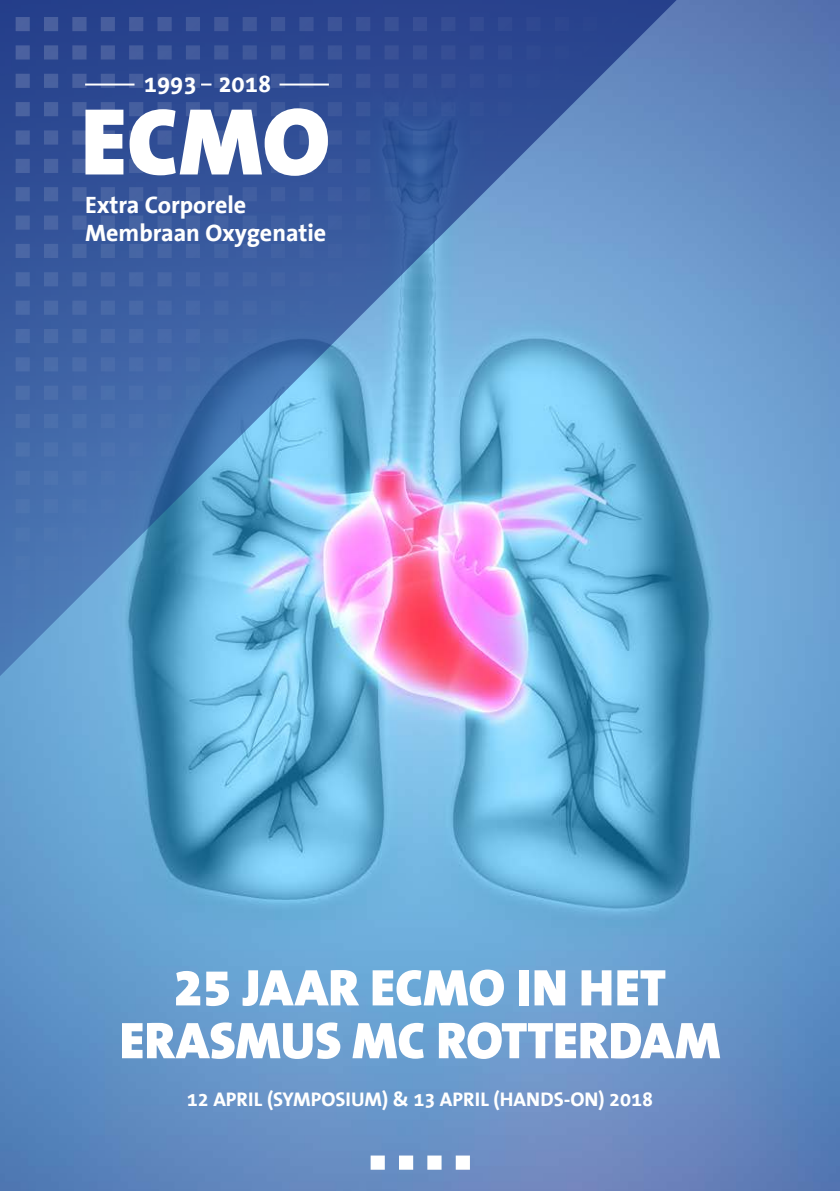
<style>
.page{position:relative;width:840px;height:1191px;background:#fff}
.page>*{position:absolute;margin:0;border:0;box-sizing:border-box;transform-origin:0 0}
.t1{font:900 52px/52.8px "The Sans B9";color:#fff;text-align:center}
.t2{font:700 24px "The Sans Office";color:#fff}
.t3{font:700 24px "The Serif Office";color:#fff}
.t4{font:700 20px "The Sans Office";color:#fff}
</style>
<div class="page">
<img style="left:0;top:0;width:839px;height:1191px">
<svg style="left:0;top:0;width:693px;height:676px;background:#3f65a4"></svg>
<svg style="left:16px;top:17px;width:660px;height:659px;background:#6287be"></svg>
<svg style="left:85px;top:108px;width:243px;height:68px"></svg>
<hr style="left:85px;top:84px;width:49px;height:2px;background:#fff">
<hr style="left:279px;top:84px;width:50px;height:2px;background:#fff">
<svg style="left:201px;top:84px;width:10px;height:2px"></svg>
<svg style="left:370px;top:1155px;width:99px;height:14px"></svg>
<p class="t3" style="left:144px;top:70px;width:129px">1993 2018</p>
<p class="t2" style="left:85px;top:192px;width:162px">Extra Corporele</p>
<p class="t2" style="left:85px;top:221px;width:242px">Membraan Oxygenatie</p>
<p class="t1" style="left:119px;top:963px;width:602px">25 JAAR ECMO IN HET<br>ERASMUS MC ROTTERDAM</p>
<p class="t4" style="left:187px;top:1088px;width:467px">12 APRIL (SYMPOSIUM) &amp; 13 APRIL (HANDS-ON) 2018</p>
</div>
